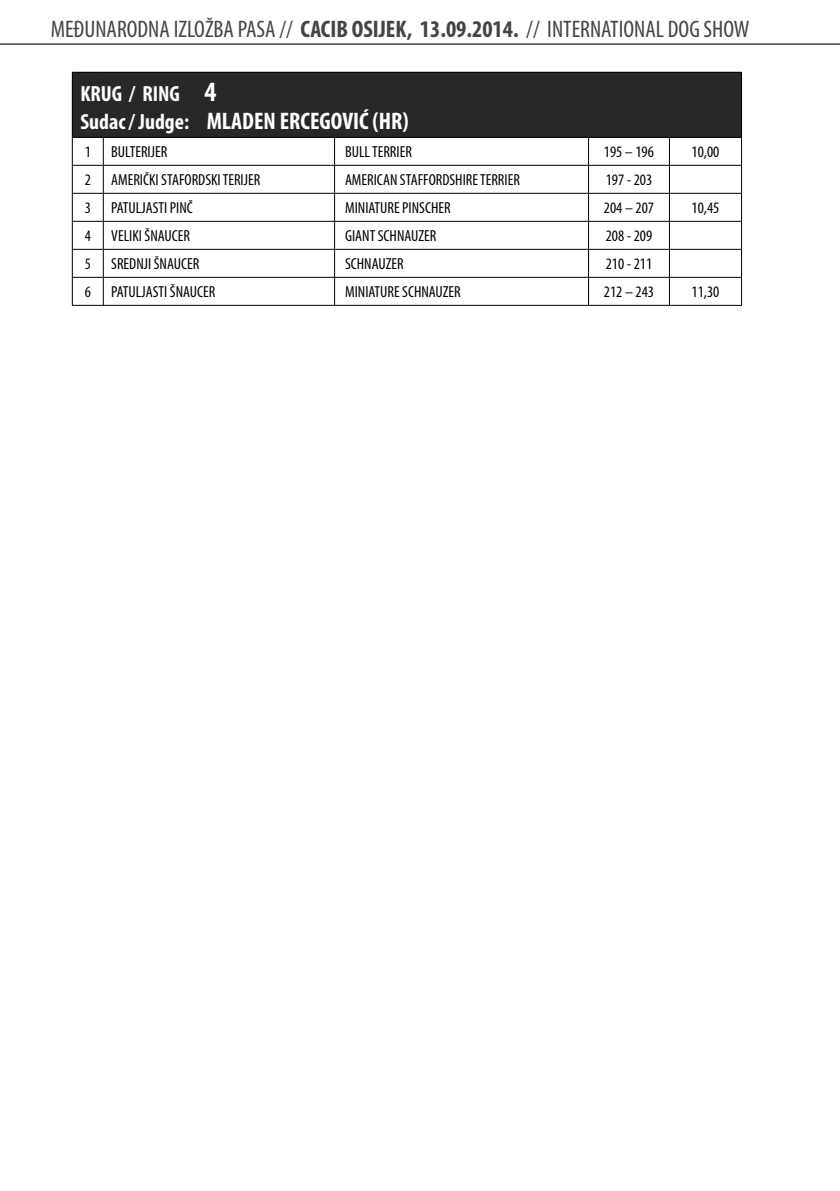
<style>
.page{position:relative;width:840px;height:1191px;background:#fff}
.page>*{position:absolute;margin:0;border:0;box-sizing:border-box;transform-origin:0 0}
.t1{font:condensed 24px "Myriad Pro";color:#444}
.t2{font:700 condensed 24px "Myriad Pro";color:#fff}
.t3{font:700 condensed 22px "Myriad Pro";color:#fff}
.t4{font:condensed 16px "Myriad Pro";color:#000}
.s1{font-weight:700}
.s2{font-size:28px}
.s3{font-size:22px}
</style>
<div class="page">
<hr style="left:0;top:43px;width:839px;height:2px;background:#444">
<div style="left:72px;top:72px;width:669px;height:65px;background:#282828"></div>
<hr style="left:72px;top:165px;width:31px;height:1px;background:#000">
<hr style="left:103px;top:165px;width:231px;height:1px;background:#000">
<hr style="left:334px;top:165px;width:254px;height:1px;background:#000">
<hr style="left:588px;top:165px;width:81px;height:1px;background:#000">
<hr style="left:669px;top:165px;width:72px;height:1px;background:#000">
<hr style="left:72px;top:193px;width:31px;height:1px;background:#000">
<hr style="left:103px;top:193px;width:231px;height:1px;background:#000">
<hr style="left:334px;top:193px;width:254px;height:1px;background:#000">
<hr style="left:588px;top:193px;width:81px;height:1px;background:#000">
<hr style="left:669px;top:193px;width:72px;height:1px;background:#000">
<hr style="left:72px;top:221px;width:31px;height:1px;background:#000">
<hr style="left:103px;top:221px;width:231px;height:1px;background:#000">
<hr style="left:334px;top:221px;width:254px;height:1px;background:#000">
<hr style="left:588px;top:221px;width:81px;height:1px;background:#000">
<hr style="left:669px;top:221px;width:72px;height:1px;background:#000">
<hr style="left:72px;top:249px;width:31px;height:1px;background:#000">
<hr style="left:103px;top:249px;width:231px;height:1px;background:#000">
<hr style="left:334px;top:249px;width:254px;height:1px;background:#000">
<hr style="left:588px;top:249px;width:81px;height:1px;background:#000">
<hr style="left:669px;top:249px;width:72px;height:1px;background:#000">
<hr style="left:72px;top:277px;width:31px;height:1px;background:#000">
<svg style="left:72px;top:138px;width:1px;height:167px"></svg>
<hr style="left:103px;top:277px;width:231px;height:1px;background:#000">
<svg style="left:103px;top:138px;width:1px;height:167px"></svg>
<hr style="left:334px;top:277px;width:254px;height:1px;background:#000">
<svg style="left:334px;top:138px;width:1px;height:167px"></svg>
<hr style="left:588px;top:277px;width:81px;height:1px;background:#000">
<svg style="left:588px;top:138px;width:1px;height:167px"></svg>
<hr style="left:669px;top:277px;width:72px;height:1px;background:#000">
<svg style="left:668px;top:138px;width:1px;height:167px"></svg>
<hr style="left:72px;top:305px;width:669px;height:1px;background:#000">
<hr style="left:72px;top:72px;width:31px;height:1px;background:#000">
<hr style="left:72px;top:72px;width:1px;height:65px;background:#000">
<hr style="left:103px;top:72px;width:638px;height:1px;background:#000">
<hr style="left:740px;top:72px;width:1px;height:65px;background:#000">
<hr style="left:72px;top:137px;width:669px;height:1px;background:#000">
<h1 class="t1" style="left:51px;top:20px;width:700px">MEĐUNARODNA IZLOŽBA PASA // <span class="s1">CACIB OSIJEK, 13.09.2014.</span> // INTERNATIONAL DOG SHOW</h1>
<h2 class="t3" style="left:80px;top:86px;width:137px">KRUG / RING <span class="s2">4</span></h2>
<h1 class="t2" style="left:80px;top:113px;width:329px"><span class="s3">Sudac / Judge:</span> MLADEN ERCEGOVIĆ (HR)</h1>
<p class="t4" style="left:85px;top:146px;width:8px">1</p>
<p class="t4" style="left:111px;top:146px;width:57px">BULTERIJER</p>
<p class="t4" style="left:345px;top:146px;width:68px">BULL TERRIER</p>
<p class="t4" style="left:603px;top:146px;width:52px">195 – 196</p>
<p class="t4" style="left:691px;top:146px;width:29px">10,00</p>
<p class="t4" style="left:85px;top:174px;width:8px">2</p>
<p class="t4" style="left:111px;top:174px;width:150px">AMERIČKI STAFORDSKI TERIJER</p>
<p class="t4" style="left:345px;top:174px;width:176px">AMERICAN STAFFORDSHIRE TERRIER</p>
<p class="t4" style="left:605px;top:174px;width:48px">197 - 203</p>
<p class="t4" style="left:85px;top:202px;width:8px">3</p>
<p class="t4" style="left:111px;top:202px;width:83px">PATULJASTI PINČ</p>
<p class="t4" style="left:345px;top:202px;width:107px">MINIATURE PINSCHER</p>
<p class="t4" style="left:603px;top:202px;width:51px">204 – 207</p>
<p class="t4" style="left:691px;top:202px;width:29px">10,45</p>
<p class="t4" style="left:85px;top:230px;width:8px">4</p>
<p class="t4" style="left:111px;top:230px;width:80px">VELIKI ŠNAUCER</p>
<p class="t4" style="left:345px;top:230px;width:93px">GIANT SCHNAUZER</p>
<p class="t4" style="left:605px;top:230px;width:48px">208 - 209</p>
<p class="t4" style="left:85px;top:258px;width:8px">5</p>
<p class="t4" style="left:111px;top:258px;width:89px">SREDNJI ŠNAUCER</p>
<p class="t4" style="left:345px;top:258px;width:60px">SCHNAUZER</p>
<p class="t4" style="left:605px;top:258px;width:48px">210 - 211</p>
<p class="t4" style="left:85px;top:286px;width:8px">6</p>
<p class="t4" style="left:111px;top:286px;width:105px">PATULJASTI ŠNAUCER</p>
<p class="t4" style="left:345px;top:286px;width:117px">MINIATURE SCHNAUZER</p>
<p class="t4" style="left:603px;top:286px;width:51px">212 – 243</p>
<p class="t4" style="left:691px;top:286px;width:29px">11,30</p>
</div>
